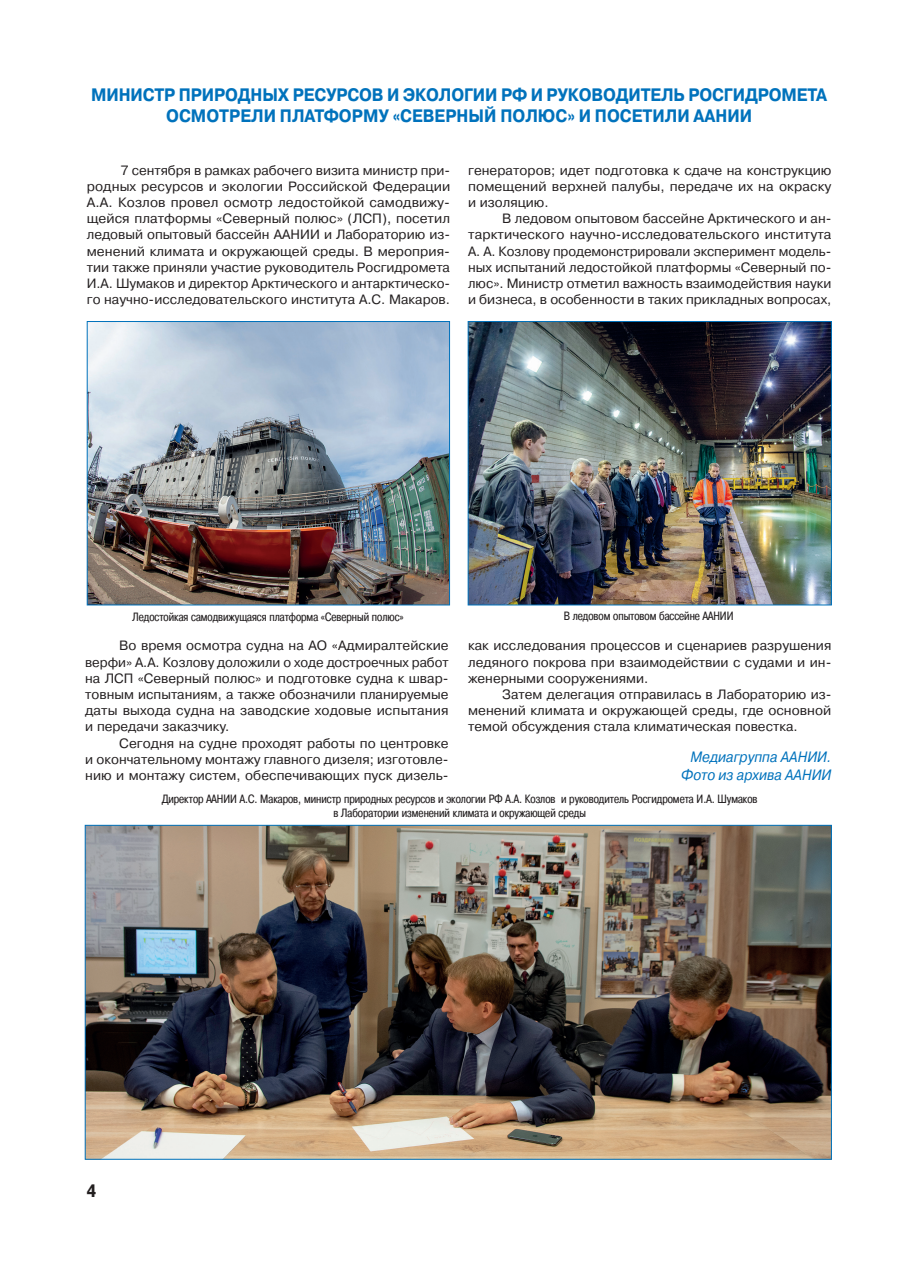
<style>
.page{position:relative;width:897px;height:1267px;background:#fff}
.page>*{position:absolute;margin:0;border:0;box-sizing:border-box;transform-origin:0 0}
.Заголовок_12_Прописн{font:700 18px/21.6px "Pragmatica C";letter-spacing:-.01em;color:#0072bc;text-align:center;scale:.9 1}
.Колонцифра{font:700 18px "Pragmatica Cond C";color:#231f20}
.Автор{font:italic 15px/18px "Pragmatica C";color:#0072bc;text-align:right;scale:.9 1}
.Основной_текст{font:13.5px/16.2px "Pragmatica C";color:#231f20;text-align:justify}
.Подрисуночная{font:12px/14.4px "Pragmatica Cond C";color:#231f20;text-align:center}
</style>
<div class="page">
<img style="left:87px;top:826px;width:742px;height:331px">
<img style="left:469px;top:323px;width:360px;height:280px">
<div style="left:467px;top:321px;width:364px;height:284px;border:1px solid #0072bc"></div>
<img style="left:89px;top:323px;width:359px;height:280px">
<div style="left:87px;top:321px;width:363px;height:284px;border:1px solid #0072bc"></div>
<p class="Заголовок_12_Прописн" style="left:91px;top:84px;width:819px">МИНИСТР ПРИРОДНЫХ РЕСУРСОВ И ЭКОЛОГИИ РФ И РУКОВОДИТЕЛЬ РОСГИДРОМЕТА<br>ОСМОТРЕЛИ ПЛАТФОРМУ «СЕВЕРНЫЙ ПОЛЮС» И ПОСЕТИЛИ ААНИИ</p>
<p class="Основной_текст" style="left:87px;top:162px;width:365px;text-indent:34px">7 сентября в рамках рабочего визита министр при&shy;родных ресурсов и экологии Российской Федерации А.А. Козлов провел осмотр ледостойкой самодвижу&shy;щейся платформы «Северный полюс» (ЛСП), посетил ледовый опытовый бассейн ААНИИ и Лабораторию из&shy;менений климата и окружающей среды. В мероприя&shy;тии также приняли участие руководитель Росгидромета И.А. Шумаков и директор Арктического и антарктическо&shy;го научно-исследовательского института А.С. Макаров.</p>
<p class="Основной_текст" style="left:468px;top:162px;width:365px">генераторов; идет подготовка к сдаче на конструкцию помещений верхней палубы, передаче их на окраску и изоляцию.</p>
<p class="Основной_текст" style="left:468px;top:210px;width:365px;text-indent:34px">В ледовом опытовом бассейне Арктического и ан&shy;тарктического научно-исследовательского института А. А. Козлову продемонстрировали эксперимент модель&shy;ных испытаний ледостойкой платформы «Северный по&shy;люс». Министр отметил важность взаимодействия науки и бизнеса, в особенности в таких прикладных вопросах,</p>
<p class="Подрисуночная" style="left:132px;top:609px;width:273px">Ледостойкая самодвижущаяся платформа «Северный полюс»</p>
<p class="Подрисуночная" style="left:563px;top:608px;width:171px">В ледовом опытовом бассейне ААНИИ</p>
<p class="Основной_текст" style="left:85px;top:637px;width:365px;text-indent:34px">Во время осмотра судна на АО «Адмиралтейские верфи» А.А. Козлову доложили о ходе достроечных работ на ЛСП «Северный полюс» и подготовке судна к швар&shy;товным испытаниям, а также обозначили планируемые даты выхода судна на заводские ходовые испытания и передачи заказчику.</p>
<p class="Основной_текст" style="left:85px;top:735px;width:365px;text-indent:34px">Сегодня на судне проходят работы по центровке и окончательному монтажу главного дизеля; изготовле&shy;нию и монтажу систем, обеспечивающих пуск дизель-</p>
<p class="Основной_текст" style="left:468px;top:637px;width:365px">как исследования процессов и сценариев разрушения ледяного покрова при взаимодействии с судами и ин&shy;женерными сооружениями.</p>
<p class="Основной_текст" style="left:468px;top:686px;width:365px;text-indent:34px">Затем делегация отправилась в Лабораторию из&shy;менений климата и окружающей среды, где основной темой обсуждения стала климатическая повестка.</p>
<p class="Автор" style="left:681px;top:748px;width:168px">Медиагруппа ААНИИ.<br>Фото из архива ААНИИ</p>
<p class="Подрисуночная" style="left:162px;top:791px;width:597px">Директор ААНИИ А.С. Макаров, министр природных ресурсов и экологии РФ А.А. Козлов и руководитель Росгидромета И.А. Шумаков в Лаборатории изменений климата и окружающей среды</p>
<p class="Колонцифра" style="left:87px;top:1180px;width:11px">4</p>
</div>
